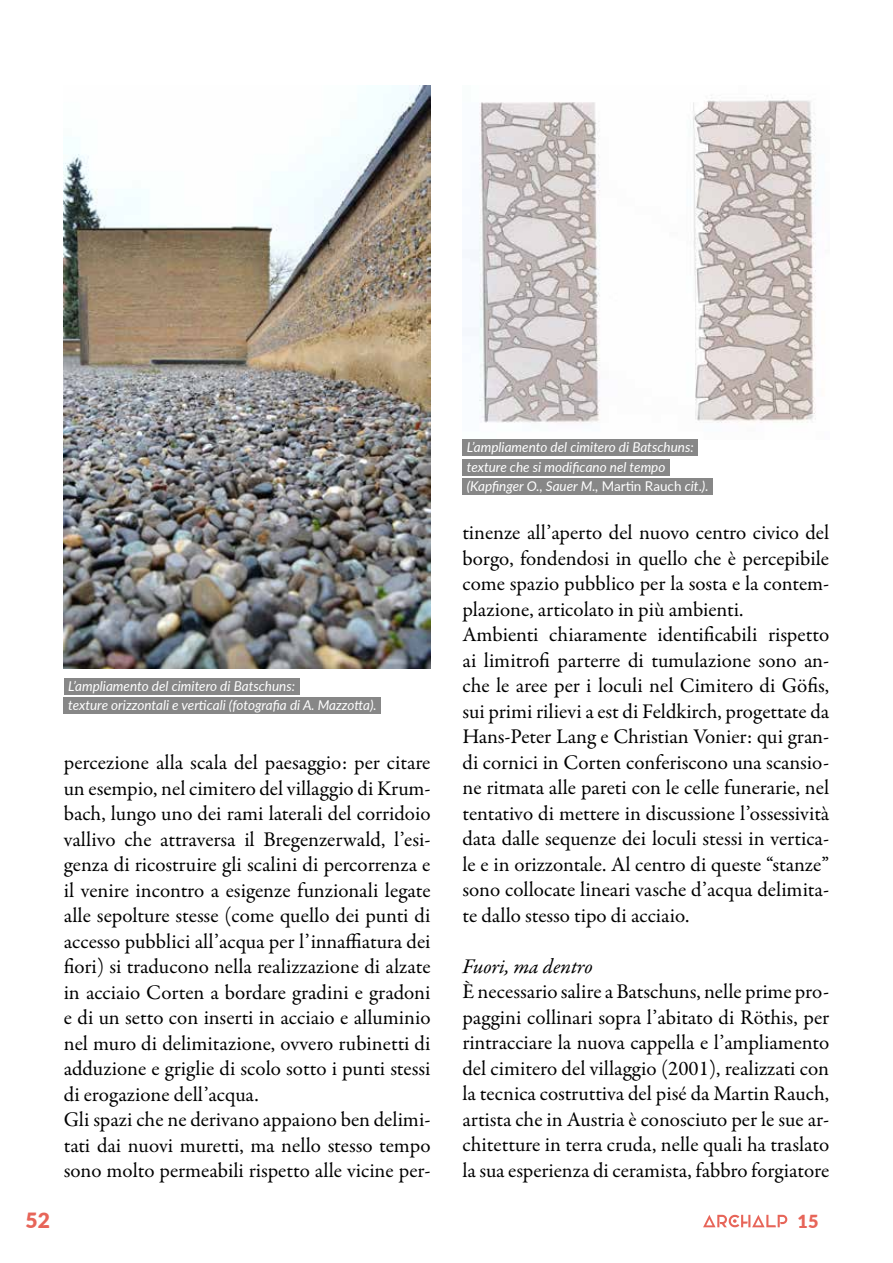
<style>
.page{position:relative;width:893px;height:1263px;background:#fff}
.page>*{position:absolute;margin:0;border:0;box-sizing:border-box;transform-origin:0 0}
.t1{font:21px/25.5px "Garamond Premr Pro";color:#000}
.t2{font:italic 21px "Garamond Premr Pro";color:#000}
.t3{font:900 21px "Lato";color:#e76559}
.t4{font:900 18px "Lato";color:#e76559}
.t5{font:italic 13.5px/19.5px "Lato";color:#fff}
.s1{font-style:normal}
</style>
<div class="page">
<svg style="left:703px;top:1215px;width:84px;height:12px"></svg>
<img style="left:64px;top:85px;width:366px;height:584px">
<img style="left:462px;top:95px;width:354px;height:328px">
<div style="left:64px;top:678px;width:235px;height:16px;background:#878787"></div>
<div style="left:64px;top:698px;width:317px;height:16px;background:#878787"></div>
<div style="left:462px;top:440px;width:236px;height:16px;background:#878787"></div>
<div style="left:462px;top:459px;width:208px;height:16px;background:#878787"></div>
<div style="left:462px;top:479px;width:251px;height:16px;background:#878787"></div>
<p class="t5" style="left:68px;top:675px;width:310px">L’ampliamento del cimitero di Batschuns:<br>texture orizzontali e verticali (fotografia di A. Mazzotta).</p>
<p class="t1" style="left:64px;top:750px;width:368px">percezione alla scala del paesaggio: per citare un esempio, nel cimitero del villaggio di Krum&shy;bach, lungo uno dei rami laterali del corridoio vallivo che attraversa il Bregenzerwald, l’esi&shy;genza di ricostruire gli scalini di percorrenza e il venire incontro a esigenze funzionali legate alle sepolture stesse (come quello dei punti di accesso pubblici all’acqua per l’innaffiatura dei fiori) si traducono nella realizzazione di alzate in acciaio Corten a bordare gradini e gradoni e di un setto con inserti in acciaio e alluminio nel muro di delimitazione, ovvero rubinetti di adduzione e griglie di scolo sotto i punti stessi di erogazione dell’acqua.<br>Gli spazi che ne derivano appaiono ben delimi&shy;tati dai nuovi muretti, ma nello stesso tempo sono molto permeabili rispetto alle vicine per-</p>
<p class="t5" style="left:467px;top:437px;width:243px">L’ampliamento del cimitero di Batschuns: texture che si modificano nel tempo (Kapfinger O., Sauer M., <span class="s1">Martin Rauch</span> cit<span class="s1">.</span>).</p>
<p class="t1" style="left:462px;top:520px;width:368px">tinenze all’aperto del nuovo centro civico del borgo, fondendosi in quello che è percepibile come spazio pubblico per la sosta e la contem&shy;plazione, articolato in più ambienti.<br>Ambienti chiaramente identificabili rispetto ai limitrofi parterre di tumulazione sono an&shy;che le aree per i loculi nel Cimitero di Göfis, sui primi rilievi a est di Feldkirch, progettate da Hans-Peter Lang e Christian Vonier: qui gran&shy;di cornici in Corten conferiscono una scansio&shy;ne ritmata alle pareti con le celle funerarie, nel tentativo di mettere in discussione l’ossessività data dalle sequenze dei loculi stessi in vertica&shy;le e in orizzontale. Al centro di queste “stanze” sono collocate lineari vasche d’acqua delimita&shy;te dallo stesso tipo di acciaio.</p>
<p class="t2" style="left:462px;top:953px;width:132px">Fuori, ma dentro</p>
<p class="t1" style="left:462px;top:979px;width:368px;text-align:justify">È necessario salire a Batschuns, nelle prime pro&shy;paggini collinari sopra l’abitato di Röthis, per rintracciare la nuova cappella e l’ampliamento del cimitero del villaggio (2001), realizzati con la tecnica costruttiva del pisé da Martin Rauch, artista che in Austria è conosciuto per le sue ar&shy;chitetture in terra cruda, nelle quali ha traslato la sua esperienza di ceramista, fabbro forgiatore</p>
<p class="t3" style="left:26px;top:1204px;width:26px">52</p>
<p class="t4" style="left:798px;top:1208px;width:23px">15</p>
</div>
